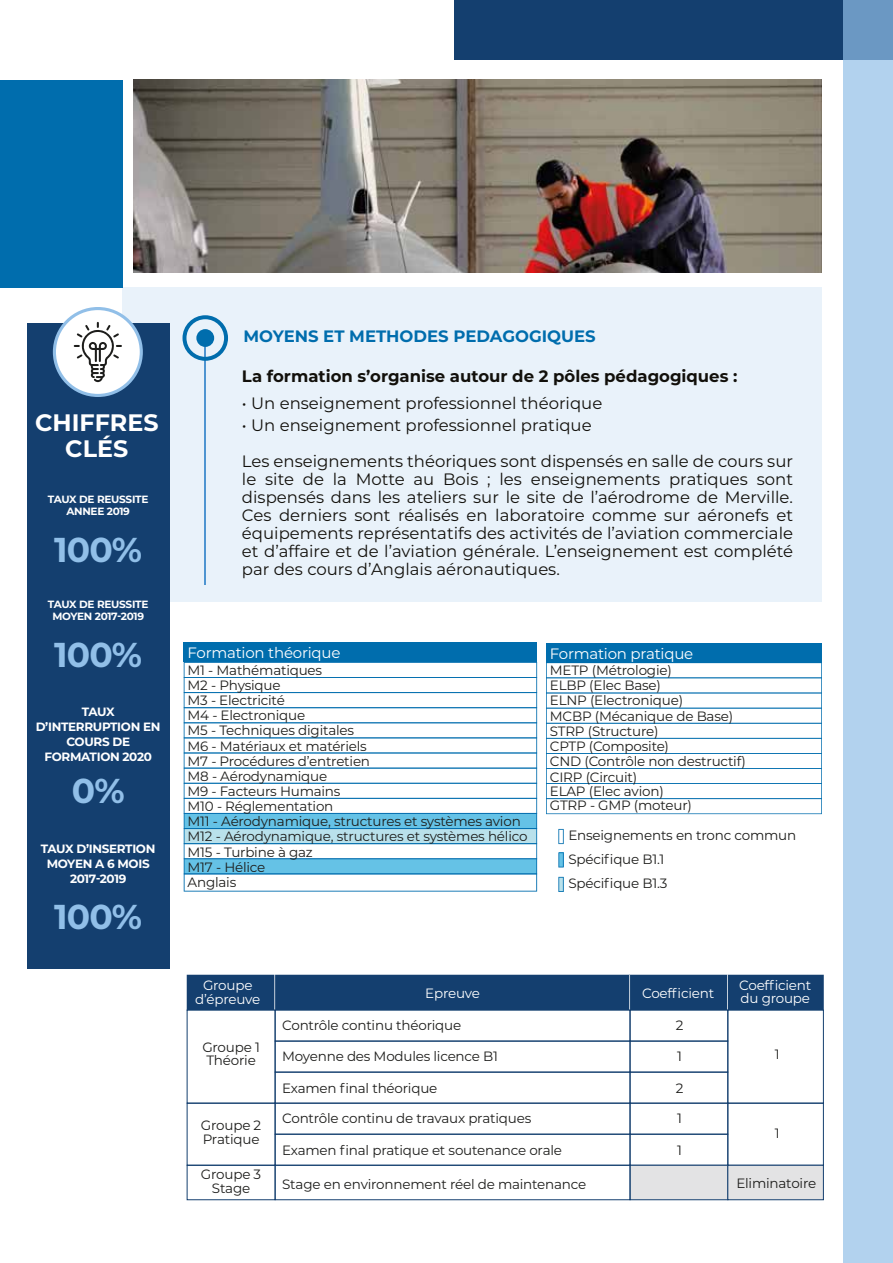
<style>
.page{position:relative;width:893px;height:1263px;background:#fff}
.page>*{position:absolute;margin:0;border:0;box-sizing:border-box;transform-origin:0 0}
.t1{font:700 34.5px "Montserrat";letter-spacing:-.025em;color:#91bfe8}
.t2{font:700 23.85px/26px "Montserrat";color:#fff;text-align:center}
.t3{font:16.5px/18px "Montserrat";color:#12100b}
.t4{font:700 16.5px "Montserrat";color:#12100b}
.t5{font:700 16.5px "Montserrat";color:#006dad}
.t6{font:15px "Montserrat";letter-spacing:-.015em;color:#fff}
.t7{font:13.5px/15.1px "Montserrat";letter-spacing:-.015em;color:#1d1d1b}
.t8{font:13.5px/13.5px "Montserrat";letter-spacing:-.015em;color:#fff;text-align:center}
.t9{font:700 12px/15px "Montserrat";letter-spacing:-.025em;color:#fff;text-align:center}
.t10{font:700 10.5px/12px "Montserrat";letter-spacing:-.025em;color:#fff;text-align:center}
</style>
<div class="page">
<div style="left:123px;top:288px;width:699px;height:314px;background:#e9f2fa"></div>
<div style="left:455px;top:0;width:438px;height:59px;background:#143f6f"></div>
<div style="left:0;top:80px;width:123px;height:208px;background:#006dad"></div>
<div style="left:843px;top:0;width:50px;height:1263px;background:#b2d2ee"></div>
<img style="left:134px;top:80px;width:688px;height:193px">
<hr style="left:204px;top:335px;width:2px;height:249px;background:#4f95d1">
<svg style="left:183px;top:315px;width:45px;height:46px"></svg>
<div style="left:196px;top:329px;width:18px;height:18px;background:#006dad;border-radius:50%"></div>
<div style="left:27px;top:323px;width:143px;height:646px;background:#143f6f"></div>
<div style="left:54px;top:309px;width:87px;height:86px;background:#fff;border-radius:50%"></div>
<div style="left:53px;top:307px;width:90px;height:90px;border:3px solid #91bfe8;border-radius:50%"></div>
<svg style="left:74px;top:322px;width:48px;height:60px"></svg>
<div style="left:184px;top:643px;width:353px;height:19px;background:#006dad"></div>
<svg style="left:184px;top:662px;width:353px;height:229px"></svg>
<div style="left:546px;top:643px;width:276px;height:19px;background:#006dad"></div>
<svg style="left:546px;top:662px;width:276px;height:152px"></svg>
<svg style="left:558px;top:829px;width:6px;height:15px"></svg>
<svg style="left:558px;top:852px;width:6px;height:15px"></svg>
<svg style="left:558px;top:877px;width:6px;height:15px"></svg>
<div style="left:186px;top:974px;width:638px;height:37px;background:#143f6f"></div>
<div style="left:727px;top:1010px;width:97px;height:93px;border:1px solid #143f6f"></div>
<div style="left:275px;top:1041px;width:355px;height:31px;border:1px solid #143f6f"></div>
<div style="left:630px;top:1041px;width:98px;height:31px;border:1px solid #143f6f"></div>
<div style="left:275px;top:1072px;width:355px;height:31px;border:1px solid #143f6f"></div>
<div style="left:630px;top:1072px;width:98px;height:31px;border:1px solid #143f6f"></div>
<div style="left:275px;top:1103px;width:355px;height:31px;border:1px solid #143f6f"></div>
<div style="left:630px;top:1103px;width:98px;height:31px;border:1px solid #143f6f"></div>
<div style="left:275px;top:1134px;width:355px;height:31px;border:1px solid #143f6f"></div>
<div style="left:630px;top:1134px;width:98px;height:31px;border:1px solid #143f6f"></div>
<div style="left:727px;top:1103px;width:97px;height:62px;border:1px solid #143f6f"></div>
<div style="left:630px;top:1165px;width:98px;height:35px;background:#e3e3e4;border:1px solid #143f6f"></div>
<div style="left:727px;top:1165px;width:97px;height:35px;background:#e3e3e4;border:1px solid #143f6f"></div>
<div style="left:275px;top:1165px;width:355px;height:35px;border:1px solid #143f6f"></div>
<div style="left:187px;top:1103px;width:88px;height:62px;border:1px solid #143f6f"></div>
<div style="left:187px;top:1165px;width:88px;height:35px;border:1px solid #143f6f"></div>
<h2 class="t2" style="left:35px;top:408px;width:125px">CHIFFRES<br>CLÉS</h2>
<p class="t10" style="left:48px;top:493px;width:102px">TAUX DE REUSSITE<br>ANNEE 2019</p>
<h1 class="t1" style="left:54px;top:525px;width:89px">100%</h1>
<p class="t10" style="left:48px;top:598px;width:102px">TAUX DE REUSSITE<br>MOYEN 2017-2019</p>
<h1 class="t1" style="left:54px;top:630px;width:89px">100%</h1>
<p class="t9" style="left:36px;top:704px;width:126px">TAUX<br>D’INTERRUPTION EN<br>COURS DE<br>FORMATION 2020</p>
<h1 class="t1" style="left:72px;top:766px;width:54px">0%</h1>
<p class="t9" style="left:41px;top:840px;width:116px">TAUX D’INSERTION<br>MOYEN A 6 MOIS<br>2017-2019</p>
<h1 class="t1" style="left:54px;top:892px;width:89px">100%</h1>
<p class="t5" style="left:243px;top:324px;width:354px">MOYENS ET METHODES PEDAGOGIQUES</p>
<p class="t4" style="left:242px;top:364px;width:497px">La formation s’organise autour de 2 pôles pédagogiques :</p>
<p class="t3" style="left:242px;top:393px;width:362px">• Un enseignement professionnel théorique</p>
<p class="t3" style="left:242px;top:407px;width:553px;line-height:36px">• Un enseignement professionnel pratique<br>Les enseignements théoriques sont dispensés en salle de cours sur</p>
<p class="t3" style="left:242px;top:470px;width:553px;text-align:justify">le site de la Motte au Bois ; les enseignements pratiques sont dispensés dans les ateliers sur le site de l’aérodrome de Merville.<br>Ces derniers sont réalisés en laboratoire comme sur aéronefs et équipements représentatifs des activités de l’aviation commerciale et d’affaire et de l’aviation générale. L’enseignement est complété par des cours d’Anglais aéronautiques.</p>
<p class="t6" style="left:188px;top:643px;width:154px">Formation théorique</p>
<p class="t7" style="left:188px;top:662px;width:341px">M1 - Mathématiques<br>M2 - Physique<br>M3 - Electricité<br>M4 - Electronique<br>M5 - Techniques digitales<br>M6 - Matériaux et matériels<br>M7 - Procédures d’entretien<br>M8 - Aérodynamique<br>M9 - Facteurs Humains<br>M10 - Réglementation<br>M11 - Aérodynamique, structures et systèmes avion<br>M12 - Aérodynamique, structures et systèmes hélico<br>M15 - Turbine à gaz<br>M17 - Hélice<br>Anglais</p>
<p class="t6" style="left:550px;top:643px;width:145px">Formation pratique</p>
<p class="t7" style="left:550px;top:662px;width:198px">METP (Métrologie)<br>ELBP (Elec Base)<br>ELNP (Electronique)<br>MCBP (Mécanique de Base)<br>STRP (Structure)<br>CPTP (Composite)<br>CND (Contrôle non destructif)<br>CIRP (Circuit)<br>ELAP (Elec avion)<br>GTRP - GMP (moteur)</p>
<p class="t7" style="left:568px;top:823px;width:229px;line-height:24px">Enseignements en tronc commun<br>Spécifique B1.1<br>Spécifique B1.3</p>
<p class="t8" style="left:195px;top:978px;width:67px">Groupe d’épreuve</p>
<p class="t8" style="left:425px;top:986px;width:56px">Epreuve</p>
<p class="t8" style="left:642px;top:986px;width:74px">Coefficient</p>
<p class="t8" style="left:739px;top:978px;width:74px;text-align:left">Coefficient du groupe</p>
<p class="t7" style="left:202px;top:1040px;width:59px;line-height:13.5px;text-align:center">Groupe 1<br>Théorie</p>
<p class="t7" style="left:201px;top:1118px;width:62px;line-height:13.5px">Groupe 2<br>Pratique</p>
<p class="t7" style="left:201px;top:1167px;width:62px;line-height:13.5px;text-align:center">Groupe 3<br>Stage</p>
<p class="t7" style="left:282px;top:1017px;width:180px">Contrôle continu théorique</p>
<p class="t7" style="left:282px;top:1048px;width:217px">Moyenne des Modules licence B1</p>
<p class="t7" style="left:282px;top:1080px;width:157px">Examen final théorique</p>
<p class="t7" style="left:282px;top:1110px;width:251px">Contrôle continu de travaux pratiques</p>
<p class="t7" style="left:282px;top:1142px;width:281px">Examen final pratique et soutenance orale</p>
<p class="t7" style="left:282px;top:1176px;width:306px">Stage en environnement réel de maintenance</p>
<p class="t7" style="left:676px;top:1017px;width:9px">2</p>
<p class="t7" style="left:677px;top:1048px;width:6px">1</p>
<p class="t7" style="left:676px;top:1080px;width:9px">2</p>
<p class="t7" style="left:677px;top:1110px;width:6px">1</p>
<p class="t7" style="left:677px;top:1142px;width:6px">1</p>
<p class="t7" style="left:775px;top:1046px;width:6px">1</p>
<p class="t7" style="left:775px;top:1125px;width:6px">1</p>
<p class="t7" style="left:736px;top:1175px;width:81px">Eliminatoire</p>
</div>
